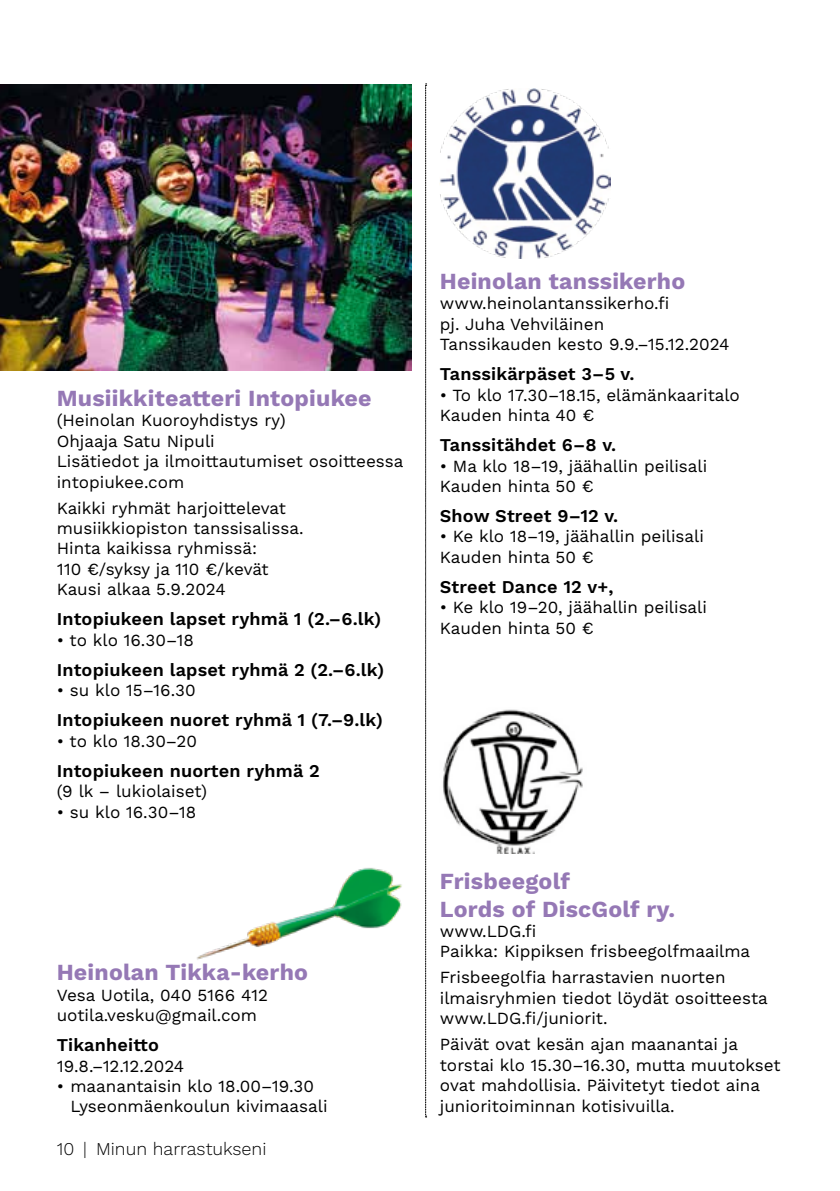
<style>
.page{position:relative;width:840px;height:1191px;background:#fff}
.page>*{position:absolute;margin:0;border:0;box-sizing:border-box;transform-origin:0 0}
.t1{font:700 23px/27.6px "Work Sans";letter-spacing:.01em;color:#9578b5}
.t2{font:600 18px "Work Sans";letter-spacing:.01em;color:#000}
.t3{font:300 18px "Work Sans";color:#000}
.t4{font:17px/20.4px "Work Sans";color:#000}
</style>
<div class="page">
<img style="left:197px;top:868px;width:205px;height:92px">
<svg style="left:425px;top:84px;width:1px;height:1033px"></svg>
<img style="left:439px;top:88px;width:171px;height:170px">
<img style="left:0;top:85px;width:411px;height:285px">
<img style="left:443px;top:709px;width:140px;height:145px">
<h1 class="t1" style="left:57px;top:385px;width:316px">Musiikkiteatteri Intopiukee</h1>
<p class="t4" style="left:57px;top:411px;width:348px">(Heinolan Kuoroyhdistys ry)<br>Ohjaaja Satu Nipuli<br>Lisätiedot ja ilmoittautumiset osoitteessa intopiukee.com</p>
<p class="t4" style="left:57px;top:498px;width:248px">Kaikki ryhmät harjoittelevat musiikkiopiston tanssisalissa.<br>Hinta kaikissa ryhmissä:<br>110 €/syksy ja 110 €/kevät<br>Kausi alkaa 5.9.2024</p>
<p class="t2" style="left:57px;top:609px;width:326px">Intopiukeen lapset ryhmä 1 (2.–6.lk)</p>
<p class="t4" style="left:57px;top:630px;width:139px">• to klo 16.30–18</p>
<p class="t2" style="left:57px;top:659px;width:329px">Intopiukeen lapset ryhmä 2 (2.–6.lk)</p>
<p class="t4" style="left:57px;top:681px;width:140px">• su klo 15–16.30</p>
<p class="t2" style="left:57px;top:710px;width:327px">Intopiukeen nuoret ryhmä 1 (7.–9.lk)</p>
<p class="t4" style="left:57px;top:731px;width:142px">• to klo 18.30–20</p>
<p class="t2" style="left:57px;top:760px;width:264px">Intopiukeen nuorten ryhmä 2</p>
<p class="t4" style="left:57px;top:782px;width:152px">(9 lk – lukiolaiset)</p>
<p class="t4" style="left:57px;top:802px;width:141px">• su klo 16.30–18</p>
<h1 class="t1" style="left:57px;top:959px;width:253px">Heinolan Tikka-kerho</h1>
<p class="t4" style="left:57px;top:985px;width:213px">Vesa Uotila, 040 5166 412 uotila.vesku@gmail.com</p>
<p class="t2" style="left:57px;top:1034px;width:104px">Tikanheitto</p>
<p class="t4" style="left:57px;top:1056px;width:129px">19.8.–12.12.2024</p>
<p class="t4" style="left:70px;top:1076px;width:258px;text-indent:-14px">• maanantaisin klo 18.00–19.30<br>Lyseonmäenkoulun kivimaasali</p>
<p class="t3" style="left:57px;top:1138px;width:211px">10 | Minun harrastukseni</p>
<h1 class="t1" style="left:439px;top:268px;width:247px">Heinolan tanssikerho</h1>
<p class="t4" style="left:439px;top:294px;width:291px">www.heinolantanssikerho.fi<br>pj. Juha Vehviläinen<br>Tanssikauden kesto 9.9.–15.12.2024</p>
<p class="t2" style="left:439px;top:363px;width:196px">Tanssikärpäset 3–5 v.</p>
<p class="t4" style="left:439px;top:385px;width:301px">• To klo 17.30–18.15, elämänkaaritalo<br>Kauden hinta 40 €</p>
<p class="t2" style="left:439px;top:434px;width:178px">Tanssitähdet 6–8 v.</p>
<p class="t4" style="left:439px;top:456px;width:269px">• Ma klo 18–19, jäähallin peilisali<br>Kauden hinta 50 €</p>
<p class="t2" style="left:439px;top:505px;width:180px">Show Street 9–12 v.</p>
<p class="t4" style="left:439px;top:527px;width:265px">• Ke klo 18–19, jäähallin peilisali<br>Kauden hinta 50 €</p>
<p class="t2" style="left:439px;top:576px;width:175px">Street Dance 12 v+,</p>
<p class="t4" style="left:439px;top:598px;width:268px">• Ke klo 19–20, jäähallin peilisali<br>Kauden hinta 50 €</p>
<h1 class="t1" style="left:439px;top:868px;width:236px">Frisbeegolf<br>Lords of DiscGolf ry.</h1>
<p class="t4" style="left:439px;top:921px;width:312px">www.LDG.fi<br>Paikka: Kippiksen frisbeegolfmaailma</p>
<p class="t4" style="left:439px;top:968px;width:329px">Frisbeegolfia harrastavien nuorten ilmaisryhmien tiedot löydät osoitteesta www.LDG.fi/juniorit.</p>
<p class="t4" style="left:439px;top:1035px;width:342px">Päivät ovat kesän ajan maanantai ja torstai klo 15.30–16.30, mutta muutokset ovat mahdollisia. Päivitetyt tiedot aina junioritoiminnan kotisivuilla.</p>
</div>
